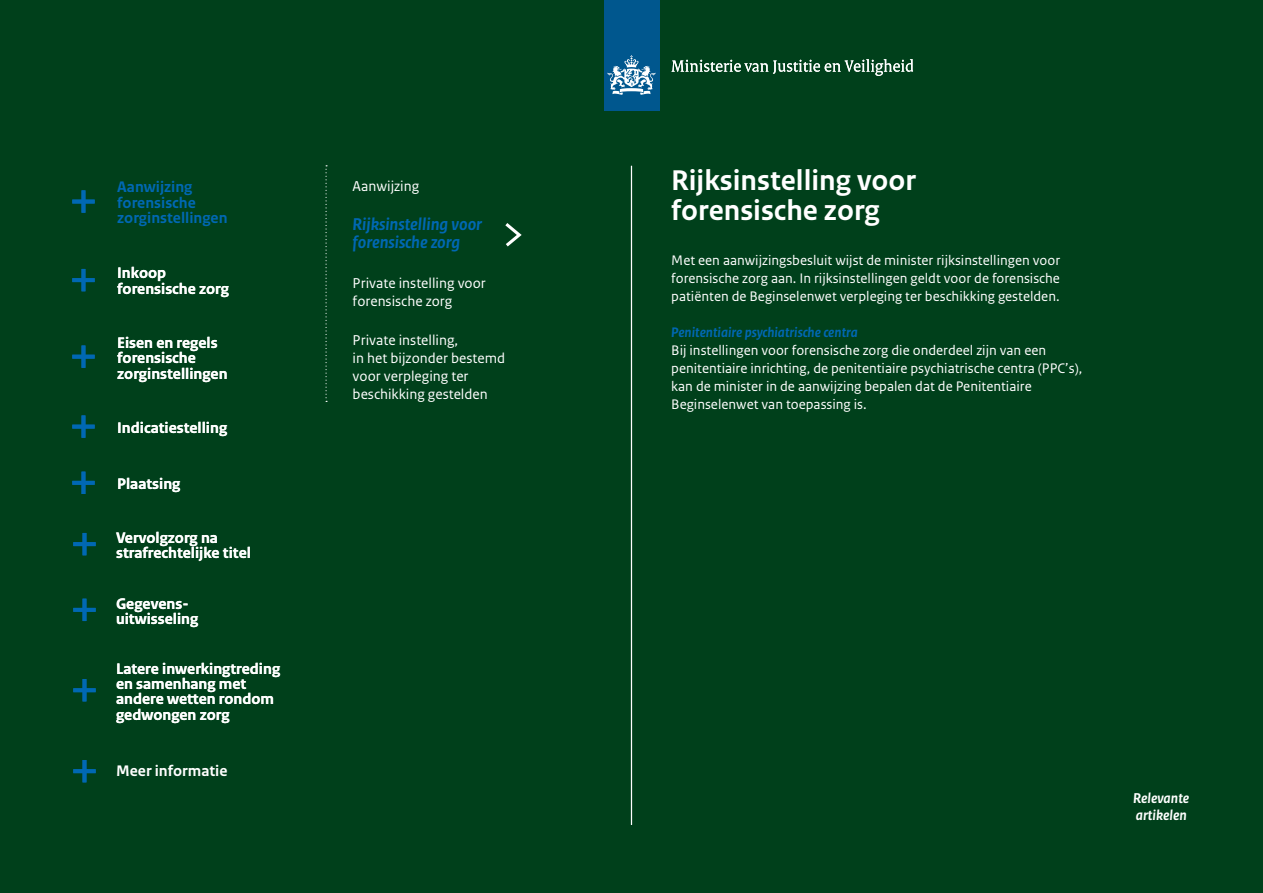
<style>
.page{position:relative;width:1263px;height:893px;background:#00401b}
.page>*{position:absolute;margin:0;border:0;box-sizing:border-box;transform-origin:0 0}
.t1{font:700 30px/30px "Rijksoverheid Sans Text";color:#fff}
.t2{font:italic 700 18px/18px "Rijksoverheid Sans Text";color:#0068b3}
.t3{font:700 16.05px/15.5px "Rijksoverheid Sans Text";color:#fff}
.t4{font:700 16.05px/15.5px "Rijksoverheid Sans Text";color:#0068b3}
.t5{font:15px/18px "Rijksoverheid Sans Text";color:#fff}
.t6{font:italic 700 15px/17.5px "Rijksoverheid Sans Text";color:#fff}
.t7{font:14.55px/18px "Rijksoverheid Sans Text";color:#fff;text-align:justify}
.t8{font:italic 700 14.55px "Rijksoverheid Sans Text";color:#0068b3}
</style>
<div class="page">
<div style="left:604px;top:0;width:55px;height:111px;background:#00578e"></div>
<svg style="left:607px;top:55px;width:48px;height:40px"></svg>
<svg style="left:671px;top:59px;width:242px;height:17px"></svg>
<hr style="left:631px;top:166px;width:1px;height:659px;background:#fff">
<hr style="left:82px;top:415px;width:3px;height:23px;background:#0068b3">
<svg style="left:72px;top:425px;width:23px;height:4px"></svg>
<hr style="left:83px;top:533px;width:3px;height:22px;background:#0068b3">
<hr style="left:73px;top:542px;width:23px;height:4px;background:#0068b3">
<hr style="left:83px;top:760px;width:3px;height:22px;background:#0068b3">
<hr style="left:73px;top:769px;width:23px;height:4px;background:#0068b3">
<hr style="left:83px;top:599px;width:3px;height:22px;background:#0068b3">
<hr style="left:73px;top:608px;width:23px;height:4px;background:#0068b3">
<hr style="left:83px;top:679px;width:3px;height:22px;background:#0068b3">
<svg style="left:73px;top:688px;width:23px;height:4px"></svg>
<hr style="left:82px;top:269px;width:3px;height:22px;background:#0068b3">
<hr style="left:72px;top:278px;width:23px;height:4px;background:#0068b3">
<hr style="left:82px;top:190px;width:3px;height:23px;background:#0068b3">
<svg style="left:72px;top:200px;width:23px;height:4px"></svg>
<hr style="left:82px;top:472px;width:3px;height:22px;background:#0068b3">
<hr style="left:72px;top:481px;width:23px;height:4px;background:#0068b3">
<hr style="left:82px;top:345px;width:3px;height:23px;background:#0068b3">
<svg style="left:72px;top:355px;width:23px;height:4px"></svg>
<svg style="left:325px;top:165px;width:2px;height:237px"></svg>
<svg style="left:505px;top:223px;width:17px;height:24px"></svg>
<p class="t4" style="left:117px;top:179px;width:112px">Aanwijzing forensische zorginstellingen</p>
<p class="t3" style="left:117px;top:266px;width:113px">Inkoop forensische zorg</p>
<p class="t3" style="left:117px;top:335px;width:112px">Eisen en regels forensische zorginstellingen</p>
<p class="t3" style="left:117px;top:420px;width:111px">Indicatiestelling</p>
<p class="t3" style="left:117px;top:476px;width:65px">Plaatsing</p>
<p class="t3" style="left:116px;top:530px;width:136px">Vervolgzorg na strafrechtelijke titel</p>
<p class="t3" style="left:116px;top:596px;width:84px">Gegevens&shy;uitwisseling</p>
<p class="t3" style="left:116px;top:661px;width:166px">Latere inwerkingtreding en samenhang met andere wetten rondom gedwongen zorg</p>
<p class="t3" style="left:187px;top:692px;width:13px">t</p>
<p class="t3" style="left:116px;top:764px;width:113px">Meer informatie</p>
<p class="t5" style="left:353px;top:177px;width:68px">Aanwijzing</p>
<p class="t2" style="left:353px;top:216px;width:131px">Rijksinstelling voor forensische zorg</p>
<p class="t5" style="left:353px;top:274px;width:135px">Private instelling voor forensische zorg</p>
<p class="t5" style="left:353px;top:331px;width:154px">Private instelling,<br>in het bijzonder bestemd voor verpleging ter beschikking gestelden</p>
<h1 class="t1" style="left:671px;top:166px;width:246px">Rijksinstelling voor forensische zorg</h1>
<p class="t7" style="left:671px;top:251px;width:390px">Met een aanwijzingsbesluit wijst de minister rijksinstellingen voor forensische zorg aan. In rijksinstellingen geldt voor de forensische patiënten de Beginselenwet verpleging ter beschikking gestelden.</p>
<p class="t8" style="left:671px;top:324px;width:188px">Penitentiaire psychiatrische centra</p>
<p class="t7" style="left:671px;top:341px;width:413px;text-align:left">Bij instellingen voor forensische zorg die onderdeel zijn van een penitentiaire inrichting, de penitentiaire psychiatrische centra (PPC’s), kan de minister in de aanwijzing bepalen dat de Penitentiaire Beginselenwet van toepassing is.</p>
<p class="t6" style="left:1133px;top:790px;width:58px">Relevante artikelen</p>
</div>
